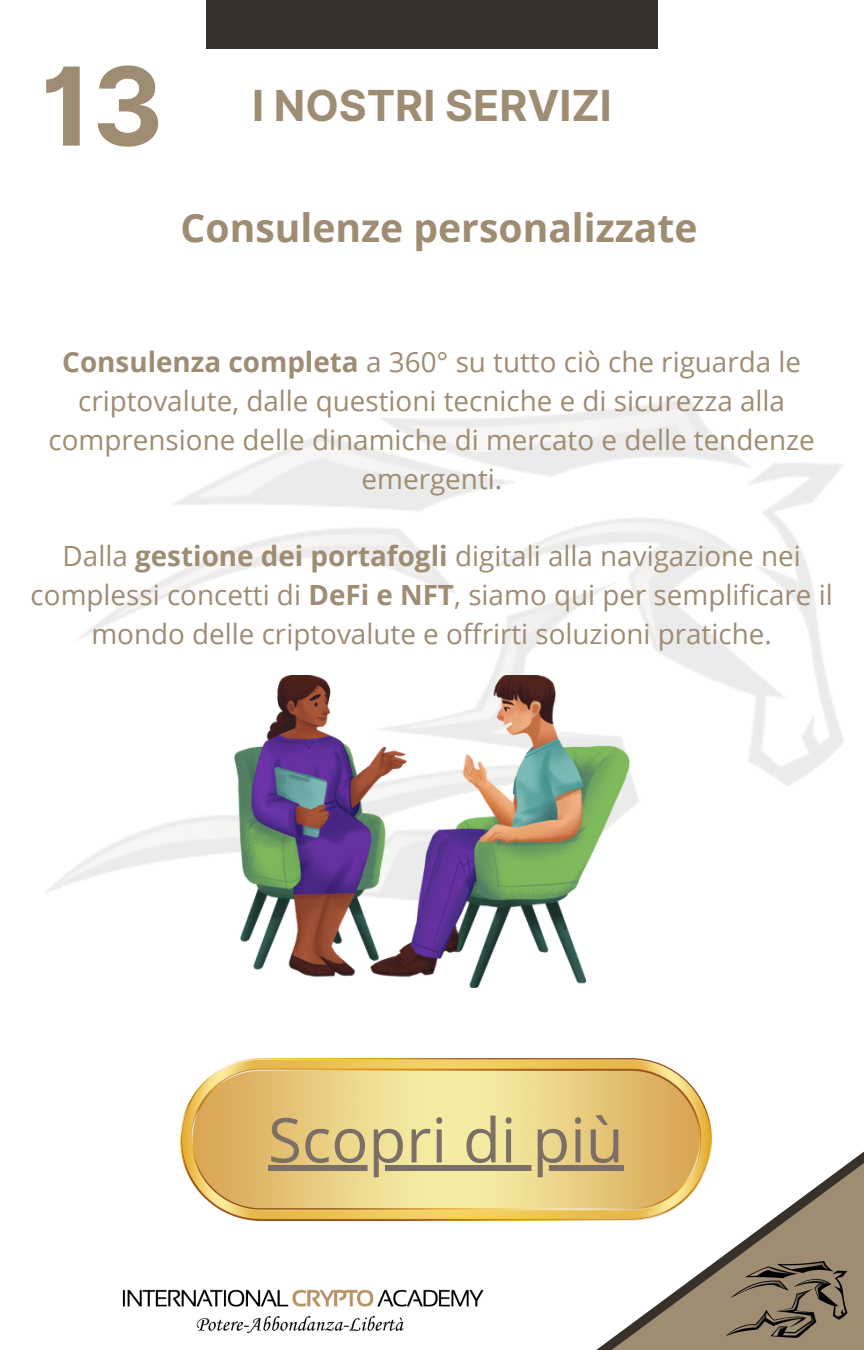
<style>
.page{position:relative;width:864px;height:1350px;background:#fff}
.page>*{position:absolute;margin:0;border:0;box-sizing:border-box;transform-origin:0 0}
.t1{font:700 108.67px "Inter";color:#9e8c73}
.t2{font:61.65px "Open Sans";color:#7c6f66}
.t3{font:700 42.75px "Inter";color:#9e8c73}
.t4{font:700 39.15px "Open Sans";color:#9e8c73}
.t5{font:27.9px/38.7px "Open Sans";color:#9e8c73;text-align:center}
.s1{font-weight:700}
</style>
<div class="page">
<div style="left:206px;top:0;width:452px;height:48px;background:#373129"></div>
<svg style="left:381px;top:987px;width:483px;height:363px"></svg>
<img style="left:122px;top:1278px;width:373px;height:72px">
<img style="left:653px;top:1249px;width:211px;height:95px">
<img style="left:180px;top:1058px;width:532px;height:162px">
<img style="left:235px;top:675px;width:395px;height:312px">
<div style="left:268px;top:1166px;width:356px;height:5px;background:#7c6f66"></div>
<h1 class="t1" style="left:41px;top:41px;width:125px">13</h1>
<h3 class="t3" style="left:252px;top:80px;width:361px">I NOSTRI SERVIZI</h3>
<h3 class="t4" style="left:181px;top:200px;width:518px">Consulenze personalizzate</h3>
<p class="t5" style="left:49px;top:342px;width:768px"><span class="s1">Consulenza completa</span> a 360° su tutto ciò che riguarda le criptovalute, dalle questioni tecniche e di sicurezza alla comprensione delle dinamiche di mercato e delle tendenze emergenti.</p>
<p class="t5" style="left:31px;top:536px;width:804px">Dalla <span class="s1">gestione dei portafogli</span> digitali alla navigazione nei complessi concetti di <span class="s1">DeFi e NFT</span>, siamo qui per semplificare il mondo delle criptovalute e offrirti soluzioni pratiche.</p>
<h2 class="t2" style="left:268px;top:1097px;width:357px">Scopri di più</h2>
</div>
